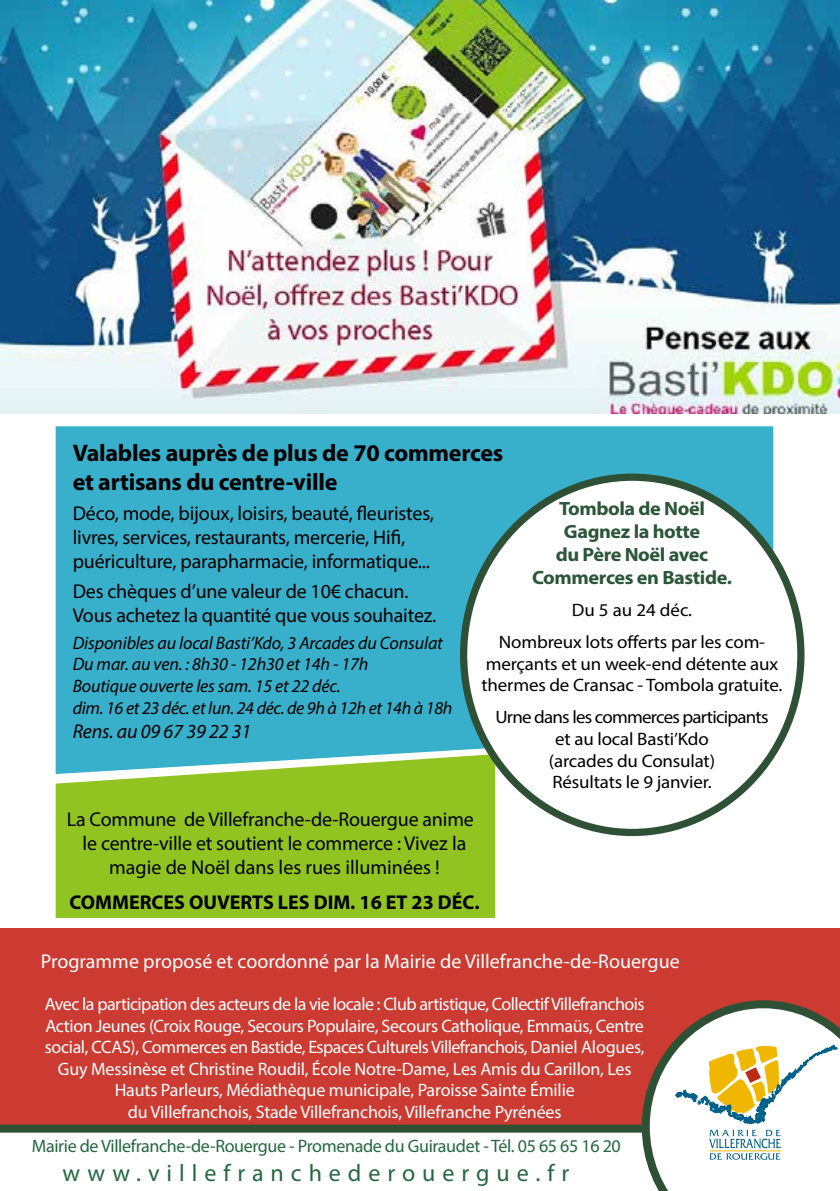
<style>
.page{position:relative;width:840px;height:1191px;background:#fff}
.page>*{position:absolute;margin:0;border:0;box-sizing:border-box;transform-origin:0 0}
.t1{font:700 24px/28.8px "Myriad Pro";letter-spacing:-.01em;color:#000}
.t2{font:24px "Myriad Pro";letter-spacing:.29em;color:#24683f}
.t3{font:20px/24px "Myriad Pro";letter-spacing:-.01em;color:#000}
.t4{font:20px "Myriad Pro";color:#fff}
.t5{font:700 20px "Myriad Pro";color:#000}
.t6{font:italic 20px "Myriad Pro";letter-spacing:-.01em;color:#000}
.t7{font:700 19.2px/23px "Myriad Pro";letter-spacing:-.02em;color:#2b5638;text-align:center;scale:1.05 1}
.t8{font:18px/21.6px "Myriad Pro";letter-spacing:-.02em;color:#fff;text-align:center}
.t9{font:18px/21.6px "Myriad Pro";letter-spacing:-.01em;color:#000;text-align:center;scale:1.05 1}
.t10{font:italic 18px/21.6px "Myriad Pro";letter-spacing:-.01em;color:#000}
.t11{font:18px "Myriad Pro";letter-spacing:-.02em;color:#24683f}
</style>
<div class="page">
<div style="left:0;top:928px;width:839px;height:263px;background:#cb3b32"></div>
<svg style="left:0;top:1124px;width:641px;height:67px;background:#e5e8e4"></svg>
<svg style="left:641px;top:1000px;width:198px;height:191px;background:#decebe"></svg>
<img style="left:0;top:0;width:839px;height:414px">
<div style="left:56px;top:426px;width:716px;height:348px;background:#38b0cb"></div>
<svg style="left:56px;top:754px;width:439px;height:164px;background:#91c532"></svg>
<div style="left:463px;top:477px;width:337px;height:355px;background:#fff;border-radius:50%"></div>
<h1 class="t1" style="left:73px;top:438px;width:432px">Valables auprès de plus de 70 commerces et artisans du centre-ville</h1>
<p class="t3" style="left:73px;top:501px;width:362px">Déco, mode, bijoux, loisirs, beauté, fleuristes, livres, services, restaurants, mercerie, Hifi, puériculture, parapharmacie, informatique...</p>
<p class="t3" style="left:73px;top:578px;width:365px">Des chèques d’une valeur de 10€ chacun.<br>Vous achetez la quantité que vous souhaitez.</p>
<p class="t10" style="left:73px;top:631px;width:381px">Disponibles au local Basti’Kdo, 3 Arcades du Consulat Du mar. au ven. : 8h30 - 12h30 et 14h - 17h<br>Boutique ouverte les sam. 15 et 22 déc.<br>dim. 16 et 23 déc. et lun. 24 déc. de 9h à 12h et 14h à 18h</p>
<p class="t6" style="left:73px;top:718px;width:180px">Rens. au 09 67 39 22 31</p>
<p class="t7" style="left:531px;top:496px;width:192px">Tombola de Noël<br>Gagnez la hotte<br>du Père Noël avec<br>Commerces en Bastide.</p>
<p class="t9" style="left:498px;top:594px;width:255px;line-height:31.8px">Du 5 au 24 déc.<br>Nombreux lots offerts par les com-</p>
<p class="t9" style="left:481px;top:652px;width:288px;text-align:left">merçants et un week-end détente aux thermes de Cransac - Tombola gratuite.</p>
<p class="t9" style="left:495px;top:706px;width:261px">Urne dans les commerces participants et au local Basti’Kdo<br>(arcades du Consulat)<br>Résultats le 9 janvier.</p>
<p class="t3" style="left:67px;top:807px;width:408px;text-align:center">La Commune de Villefranche-de-Rouergue anime le centre-ville et soutient le commerce : Vivez la magie de Noël dans les rues illuminées !</p>
<p class="t5" style="left:69px;top:889px;width:411px">COMMERCES OUVERTS LES DIM. 16 ET 23 DÉC.</p>
<p class="t4" style="left:41px;top:949px;width:640px">Programme proposé et coordonné par la Mairie de Villefranche-de-Rouergue</p>
<p class="t8" style="left:45px;top:993px;width:601px">Avec la participation des acteurs de la vie locale : Club artistique, Collectif Villefranchois Action Jeunes (Croix Rouge, Secours Populaire, Secours Catholique, Emmaüs, Centre social, CCAS), Commerces en Bastide, Espaces Culturels Villefranchois, Daniel Alogues, Guy Messinèse et Christine Roudil, École Notre-Dame, Les Amis du Carillon, Les Hauts Parleurs, Médiathèque municipale, Paroisse Sainte Émilie<br>du Villefranchois, Stade Villefranchois, Villefranche Pyrénées</p>
<p class="t11" style="left:32px;top:1134px;width:590px">Mairie de Villefranche-de-Rouergue - Promenade du Guiraudet - Tél. 05 65 65 16 20</p>
<h1 class="t2" style="left:62px;top:1157px;width:508px">www.villefranchederouergue.fr</h1>
</div>
